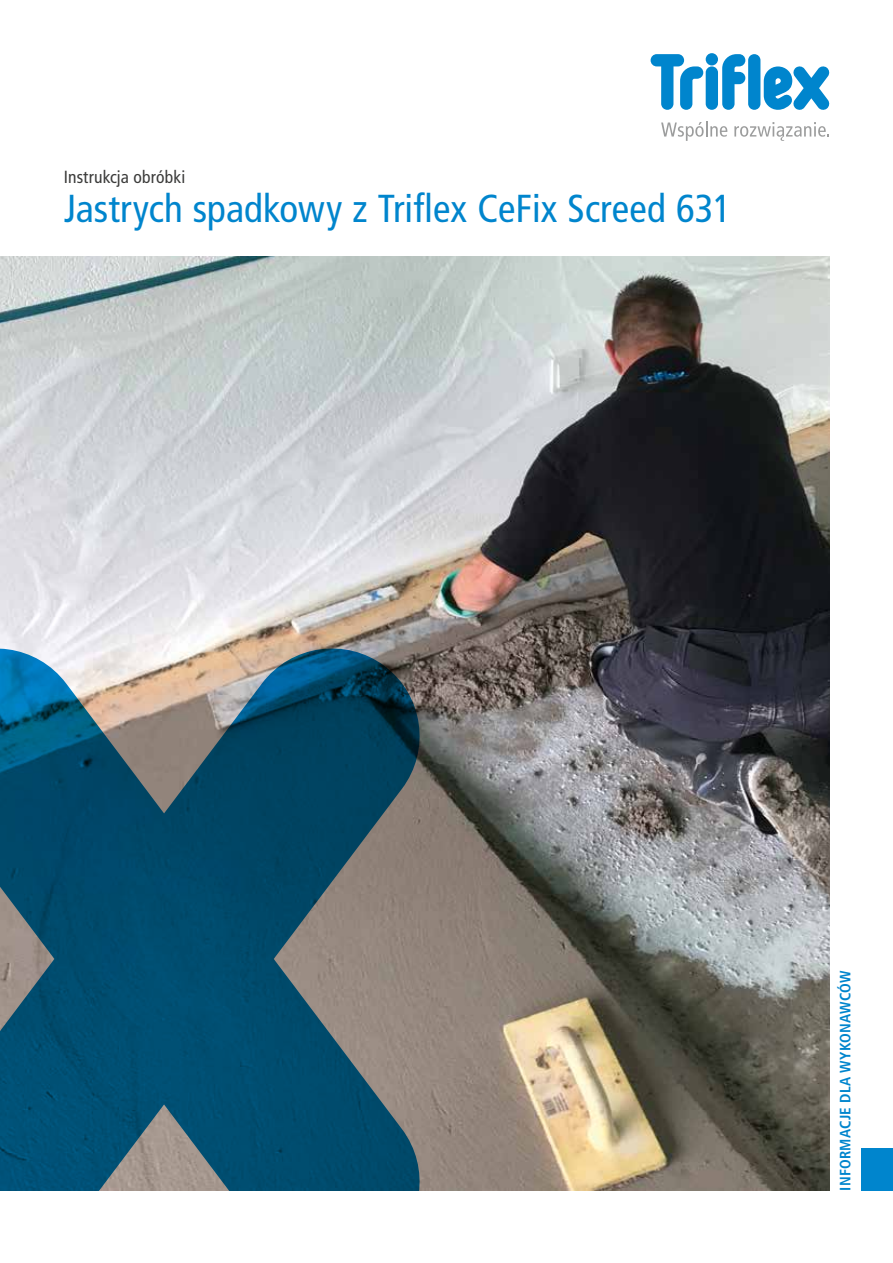
<style>
.page{position:relative;width:893px;height:1263px;background:#fff}
.page>*{position:absolute;margin:0;border:0;box-sizing:border-box;transform-origin:0 0}
.t1{font:condensed 39px "Frutiger LT Pro";color:#0085cd}
.t2{font:condensed 17.55px "Frutiger LT Pro";letter-spacing:.01em;color:#3b3b3a}
.t3{font:700 condensed 15px "Frutiger LT Pro";letter-spacing:.015em;color:#0085cd}
</style>
<div class="page">
<svg style="left:651px;top:54px;width:52px;height:56px"></svg>
<div style="left:706px;top:66px;width:12px;height:44px;background:#0085cd;border-radius:6px"></div>
<div style="left:706px;top:53px;width:12px;height:12px;background:#0085cd;border-radius:50%"></div>
<svg style="left:722px;top:54px;width:23px;height:56px"></svg>
<svg style="left:764px;top:66px;width:65px;height:44px"></svg>
<div style="left:748px;top:54px;width:12px;height:56px;background:#0085cd;border-radius:6px"></div>
<svg style="left:661px;top:121px;width:66px;height:20px"></svg>
<svg style="left:734px;top:122px;width:95px;height:19px"></svg>
<img style="left:0;top:257px;width:829px;height:934px">
<svg style="left:0;top:648px;width:420px;height:543px;background:#2c5f75"></svg>
<div style="left:861px;top:1148px;width:32px;height:43px;background:#0085cd"></div>
<p class="t2" style="left:64px;top:167px;width:123px">Instrukcja obróbki</p>
<p class="t1" style="left:64px;top:186px;width:669px">Jastrych spadkowy z Triflex CeFix Screed 631</p>
<p class="t3" style="left:836px;top:1191px;width:222px;rotate:-90deg">INFORMACJE DLA WYKONAWCÓW</p>
</div>
